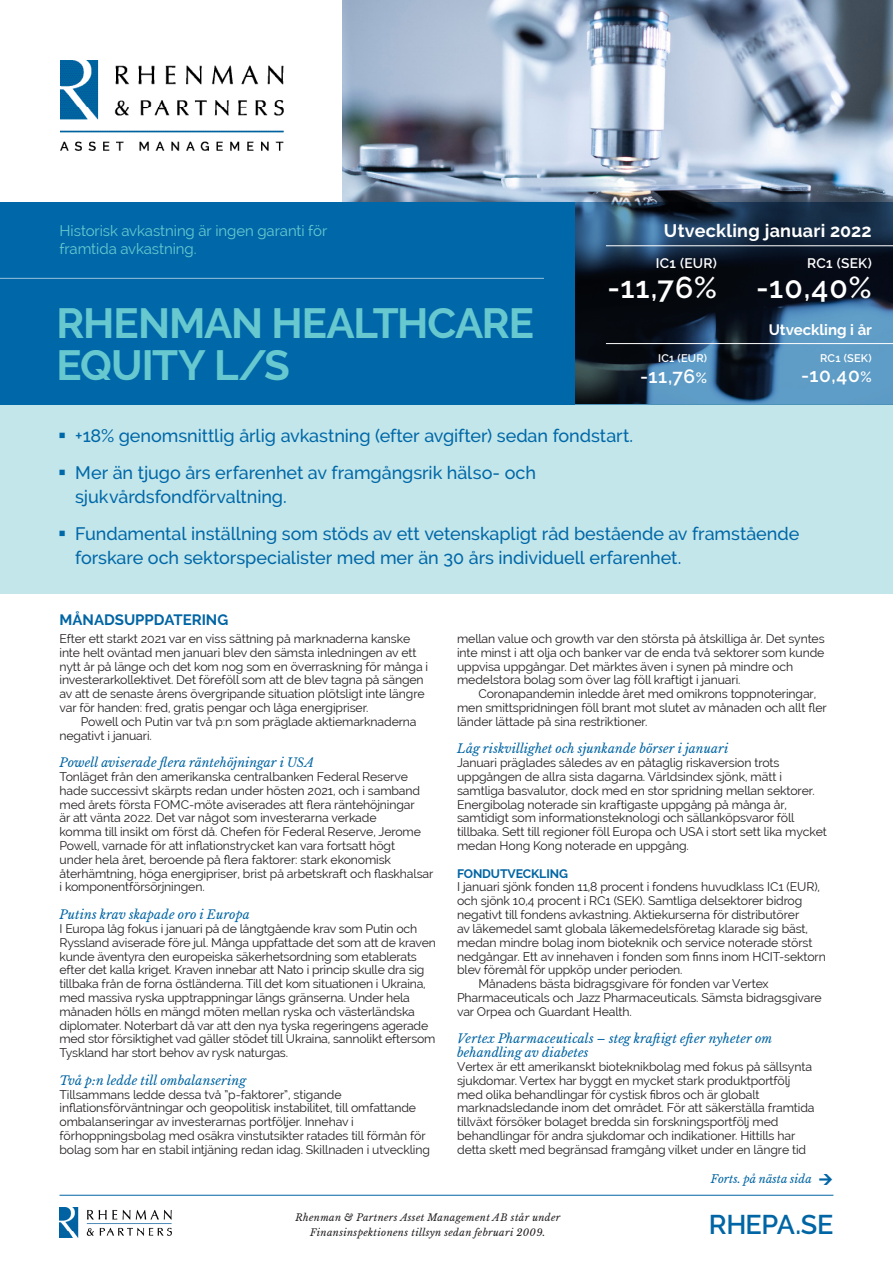
<style>
.page{position:relative;width:893px;height:1263px;background:#fff}
.page>*{position:absolute;margin:0;border:0;box-sizing:border-box;transform-origin:0 0}
.t1{font:700 42px/42.2px "Raleway";letter-spacing:-.025em;color:#67c9cf}
.t2{font:600 30px "Raleway";letter-spacing:.035em;color:#fff}
.t3{font:600 27px "Raleway";letter-spacing:-.01em;color:#0065a4}
.t4{font:600 19.2px "Raleway";letter-spacing:.035em;color:#fff}
.t5{font:500 18px/24px "Raleway";letter-spacing:-.005em;color:#0068a8}
.t6{font:700 18px "Raleway";letter-spacing:.015em;color:#fff}
.t7{font:15px/18px "Raleway";letter-spacing:-.005em;color:#67c9cf}
.Rubrik_Libre_Baskerv{font:700 15px "Raleway";color:#0065a4}
.t8{font:700 15px "Raleway";color:#fff}
.t9{font:600 13.8px "Raleway";letter-spacing:.02em;color:#fff}
.Brödtext_EJ_INDRAG{font:12.3px/13.8px "Raleway";letter-spacing:-.01em;color:#231f20}
.Brödtext_INDRAG{font:12.3px/13.8px "Raleway";letter-spacing:-.01em;color:#231f20}
.Brödtext_EJ_INDRAG-2{font:italic 12.3px/13.8px "Libre Baskerville";letter-spacing:.005em;color:#0065a4}
.Rubrik_Libre_Baskerv-2{font:700 12.3px "Raleway";letter-spacing:-.01em;color:#0065a4}
.t10{font:italic 11.25px "Libre Baskerville";letter-spacing:.005em;color:#0065a4}
.t11{font:600 10.95px "Raleway";letter-spacing:.02em;color:#fff}
.t12{font:italic 9.75px/15px "Libre Baskerville";letter-spacing:.035em;color:#231f20;text-align:center}
.s1{font-size:14.85px}
</style>
<div class="page">
<img style="left:342px;top:0;width:551px;height:203px">
<div style="left:0;top:404px;width:893px;height:189px;background:#c3e6ea"></div>
<div style="left:0;top:203px;width:575px;height:202px;background:#0068a8"></div>
<svg style="left:575px;top:203px;width:318px;height:202px;background:#233d54"></svg>
<img style="left:60px;top:60px;width:223px;height:91px">
<hr style="left:606px;top:245px;width:287px;height:1px;background:#fff">
<hr style="left:606px;top:343px;width:287px;height:1px;background:#fff">
<hr style="left:60px;top:1195px;width:773px;height:1px;background:#0065a4">
<img style="left:60px;top:1207px;width:112px;height:30px">
<hr style="left:0;top:278px;width:544px;height:1px;background:#fff">
<p class="t7" style="left:60px;top:222px;width:269px">Historisk avkastning är ingen garanti för framtida avkastning.</p>
<p class="t1" style="left:56px;top:302px;width:479px">RHENMAN HEALTHCARE<br>EQUITY L/S</p>
<p class="t6" style="left:664px;top:221px;width:209px">Utveckling januari 2022</p>
<p class="t9" style="left:656px;top:255px;width:63px">IC1 (EUR)</p>
<p class="t2" style="left:607px;top:270px;width:111px">-11,76%</p>
<p class="t11" style="left:658px;top:352px;width:50px">IC1 (EUR)</p>
<p class="t4" style="left:640px;top:365px;width:68px">-11,76<span class="s1">%</span></p>
<p class="t9" style="left:807px;top:255px;width:66px">RC1 (SEK)</p>
<p class="t2" style="left:756px;top:271px;width:117px">-10,40%</p>
<p class="t8" style="left:769px;top:321px;width:105px">Utveckling i år</p>
<p class="t11" style="left:820px;top:351px;width:53px">RC1 (SEK)</p>
<p class="t4" style="left:801px;top:365px;width:72px">-10,40<span class="s1">%</span></p>
<p class="t5" style="left:75px;top:424px;width:559px">+18% genomsnittlig årlig avkastning (efter avgifter) sedan fondstart.</p>
<p class="t5" style="left:75px;top:461px;width:462px">Mer än tjugo års erfarenhet av framgångsrik hälso- och sjukvårdsfondförvaltning.</p>
<p class="t5" style="left:75px;top:521px;width:725px">Fundamental inställning som stöds av ett vetenskapligt råd bestående av framstående forskare och sektorspecialister med mer än 30 års individuell erfarenhet.</p>
<p class="Rubrik_Libre_Baskerv" style="left:60px;top:611px;width:170px">MÅNADSUPPDATERING</p>
<p class="Brödtext_EJ_INDRAG" style="left:60px;top:632px;width:370px">Efter ett starkt 2021 var en viss sättning på marknaderna kanske inte helt oväntad men januari blev den sämsta inledningen av ett nytt år på länge och det kom nog som en överraskning för många i investerarkollektivet. Det föreföll som att de blev tagna på sängen av att de senaste årens övergripande situation plötsligt inte längre var för handen: fred, gratis pengar och låga energipriser.</p>
<p class="Brödtext_INDRAG" style="left:60px;top:715px;width:359px;text-indent:21px">Powell och Putin var två p:n som präglade aktiemarknaderna negativt i januari.</p>
<p class="Brödtext_EJ_INDRAG-2" style="left:60px;top:756px;width:256px">Powell aviserade flera räntehöjningar i USA</p>
<p class="Brödtext_EJ_INDRAG" style="left:60px;top:770px;width:375px">Tonläget från den amerikanska centralbanken Federal Reserve hade successivt skärpts redan under hösten 2021, och i samband med årets första FOMC-möte aviserades att flera räntehöjningar<br>är att vänta 2022. Det var något som investerarna verkade<br>komma till insikt om först då. Chefen för Federal Reserve, Jerome Powell, varnade för att inflationstrycket kan vara fortsatt högt<br>under hela året, beroende på flera faktorer: stark ekonomisk återhämtning, höga energipriser, brist på arbetskraft och flaskhalsar i komponentförsörjningen.</p>
<p class="Brödtext_EJ_INDRAG-2" style="left:60px;top:908px;width:192px">Putins krav skapade oro i Europa</p>
<p class="Brödtext_EJ_INDRAG" style="left:60px;top:922px;width:378px">I Europa låg fokus i januari på de långtgående krav som Putin och Ryssland aviserade före jul. Många uppfattade det som att de kraven kunde äventyra den europeiska säkerhetsordning som etablerats efter det kalla kriget. Kraven innebar att Nato i princip skulle dra sig tillbaka från de forna östländerna. Till det kom situationen i Ukraina, med massiva ryska upptrappningar längs gränserna. Under hela månaden hölls en mängd möten mellan ryska och västerländska diplomater. Noterbart då var att den nya tyska regeringens agerade med stor försiktighet vad gäller stödet till Ukraina, sannolikt eftersom Tyskland har stort behov av rysk naturgas.</p>
<p class="Brödtext_EJ_INDRAG-2" style="left:60px;top:1073px;width:188px">Två p:n ledde till ombalansering</p>
<p class="Brödtext_EJ_INDRAG" style="left:60px;top:1087px;width:372px">Tillsammans ledde dessa två ”p-faktorer”, stigande inflationsförväntningar och geopolitisk instabilitet, till omfattande ombalanseringar av investerarnas portföljer. Innehav i förhoppningsbolag med osäkra vinstutsikter ratades till förmån för bolag som har en stabil intjäning redan idag. Skillnaden i utveckling</p>
<p class="Brödtext_EJ_INDRAG" style="left:457px;top:632px;width:369px">mellan value och growth var den största på åtskilliga år. Det syntes inte minst i att olja och banker var de enda två sektorer som kunde uppvisa uppgångar. Det märktes även i synen på mindre och medelstora bolag som över lag föll kraftigt i januari.</p>
<p class="Brödtext_INDRAG" style="left:457px;top:687px;width:371px;text-indent:21px">Coronapandemin inledde året med omikrons toppnoteringar, men smittspridningen föll brant mot slutet av månaden och allt fler länder lättade på sina restriktioner.</p>
<p class="Brödtext_EJ_INDRAG-2" style="left:457px;top:742px;width:273px">Låg riskvillighet och sjunkande börser i januari</p>
<p class="Brödtext_EJ_INDRAG" style="left:457px;top:756px;width:371px">Januari präglades således av en påtaglig riskaversion trots uppgången de allra sista dagarna. Världsindex sjönk, mätt i samtliga basvalutor, dock med en stor spridning mellan sektorer.<br>Energibolag noterade sin kraftigaste uppgång på många år, samtidigt som informationsteknologi och sällanköpsvaror föll tillbaka. Sett till regioner föll Europa och USA i stort sett lika mycket medan Hong Kong noterade en uppgång.</p>
<p class="Rubrik_Libre_Baskerv-2" style="left:457px;top:866px;width:112px">FONDUTVECKLING</p>
<p class="Brödtext_EJ_INDRAG" style="left:457px;top:880px;width:370px">I januari sjönk fonden 11,8 procent i fondens huvudklass IC1 (EUR), och sjönk 10,4 procent i RC1 (SEK). Samtliga delsektorer bidrog negativt till fondens avkastning. Aktiekurserna för distributörer<br>av läkemedel samt globala läkemedelsföretag klarade sig bäst, medan mindre bolag inom bioteknik och service noterade störst nedgångar. Ett av innehaven i fonden som finns inom HCIT-sektorn blev föremål för uppköp under perioden.</p>
<p class="Brödtext_INDRAG" style="left:457px;top:977px;width:366px;text-indent:21px">Månadens bästa bidragsgivare för fonden var Vertex<br>Pharmaceuticals och Jazz Pharmaceuticals. Sämsta bidragsgivare var Orpea och Guardant Health.</p>
<p class="Brödtext_EJ_INDRAG-2" style="left:457px;top:1032px;width:317px">Vertex Pharmaceuticals – steg kraftigt efter nyheter om behandling av diabetes</p>
<p class="Brödtext_EJ_INDRAG" style="left:457px;top:1060px;width:359px">Vertex är ett amerikanskt bioteknikbolag med fokus på sällsynta sjukdomar. Vertex har byggt en mycket stark produktportfölj med olika behandlingar för cystisk fibros och är globalt marknadsledande inom det området. För att säkerställa framtida tillväxt försöker bolaget bredda sin forskningsportfölj med behandlingar för andra sjukdomar och indikationer. Hittills har detta skett med begränsad framgång vilket under en längre tid</p>
<p class="t12" style="left:295px;top:1210px;width:266px">Rhenman &amp; Partners Asset Management AB står under<br>Finansinspektionens tillsyn sedan februari 2009.</p>
<p class="t10" style="left:711px;top:1172px;width:102px">Forts. på nästa sida</p>
<p class="t3" style="left:709px;top:1209px;width:126px">RHEPA.SE</p>
</div>
